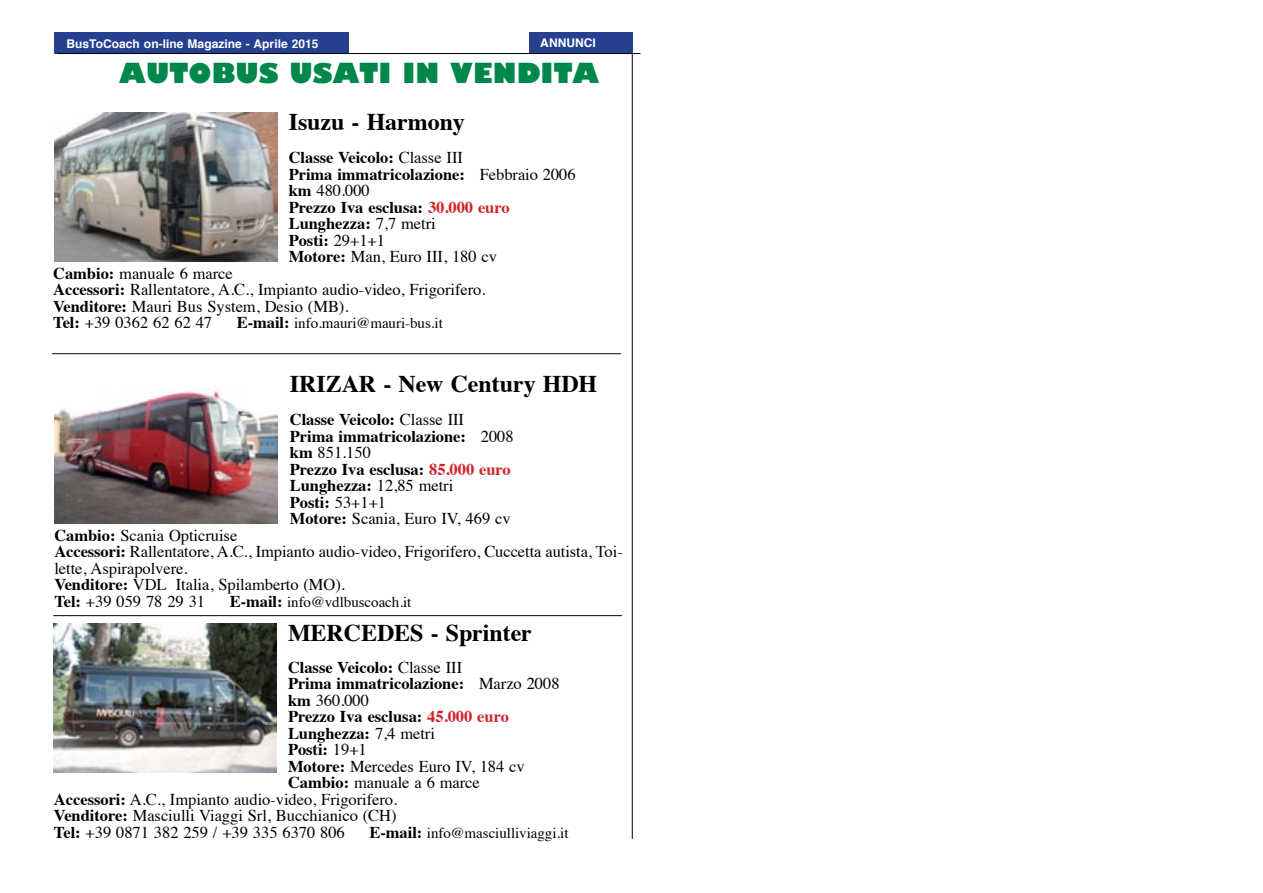
<style>
.page{position:relative;width:1263px;height:893px;background:#fff}
.page>*{position:absolute;margin:0;border:0;box-sizing:border-box;transform-origin:0 0}
.Testatina{font:800 27px "Gill Sans";letter-spacing:.005em;color:#00874a}
.corpo_testo_cap{font:700 24px "Times";color:#000}
.corpo_testo_cap-2{font:16.5px/16.5px "Times";letter-spacing:-.005em;color:#000}
.corpo_testo_cap-3{font:700 16.5px "Times";letter-spacing:-.005em;color:#000}
.corpo_testo_cap-4{font:15px "Times";letter-spacing:-.005em;color:#000}
.Testatina-2{font:700 12px "Helvetica";letter-spacing:.005em;color:#fff}
.s1{font-weight:400}
.s2{font-weight:700}
.s3{color:#d2232a}
.s4{font-weight:700;font-size:16.5px}
</style>
<div class="page">
<hr style="left:53px;top:615px;width:569px;height:1px;background:#000">
<div style="left:54px;top:33px;width:295px;height:21px;background:#25408f"></div>
<div style="left:529px;top:32px;width:103px;height:21px;background:#25408f"></div>
<hr style="left:57px;top:53px;width:583px;height:1px;background:#000">
<hr style="left:632px;top:54px;width:1px;height:785px;background:#000">
<img style="left:53px;top:623px;width:224px;height:149px">
<img style="left:55px;top:391px;width:223px;height:132px">
<hr style="left:52px;top:353px;width:569px;height:1px;background:#000">
<img style="left:54px;top:113px;width:223px;height:148px">
<p class="Testatina-2" style="left:66px;top:34px;width:254px">BusToCoach on-line Magazine - Aprile 2015</p>
<p class="Testatina-2" style="left:540px;top:33px;width:57px">ANNUNCI</p>
<p class="Testatina" style="left:119px;top:52px;width:481px">AUTOBUS USATI IN VENDITA</p>
<p class="corpo_testo_cap" style="left:289px;top:99px;width:178px">Isuzu - Harmony</p>
<p class="corpo_testo_cap-3" style="left:289px;top:142px;width:176px">Classe Veicolo: <span class="s1">Classe III</span></p>
<p class="corpo_testo_cap-3" style="left:289px;top:158px;width:288px">Prima immatricolazione: <span class="s1">Febbraio 2006</span></p>
<p class="corpo_testo_cap-2" style="left:289px;top:181px;width:83px"><span class="s2">km</span> 480.000</p>
<p class="corpo_testo_cap-3" style="left:289px;top:191px;width:222px">Prezzo Iva esclusa: <span class="s3">30.000 euro</span></p>
<p class="corpo_testo_cap-3" style="left:289px;top:208px;width:148px">Lunghezza: <span class="s1">7,7 metri</span></p>
<p class="corpo_testo_cap-3" style="left:289px;top:224px;width:98px">Posti: <span class="s1">29+1+1</span></p>
<p class="corpo_testo_cap-2" style="left:289px;top:247px;width:210px"><span class="s2">Motore:</span> Man, Euro III, 180 cv</p>
<p class="corpo_testo_cap-2" style="left:53px;top:264px;width:181px"><span class="s2">Cambio:</span> manuale 6 marce</p>
<p class="corpo_testo_cap-2" style="left:53px;top:280px;width:434px"><span class="s2">Accessori:</span> Rallentatore, A.C., Impianto audio-video, Frigorifero.</p>
<p class="corpo_testo_cap-2" style="left:53px;top:297px;width:297px"><span class="s2">Venditore:</span> Mauri Bus System, Desio (MB).</p>
<p class="corpo_testo_cap-2" style="left:53px;top:313px;width:160px"><span class="s2">Tel:</span> +39 0362 62 62 47</p>
<p class="corpo_testo_cap-4" style="left:237px;top:309px;width:207px"><span class="s4">E-mail:</span> info.mauri@mauri-bus.it</p>
<p class="corpo_testo_cap" style="left:290px;top:361px;width:309px">IRIZAR - New Century HDH</p>
<p class="corpo_testo_cap-3" style="left:290px;top:404px;width:176px">Classe Veicolo: <span class="s1">Classe III</span></p>
<p class="corpo_testo_cap-3" style="left:290px;top:420px;width:225px">Prima immatricolazione: <span class="s1">2008</span></p>
<p class="corpo_testo_cap-2" style="left:290px;top:443px;width:83px"><span class="s2">km</span> 851.150</p>
<p class="corpo_testo_cap-3" style="left:290px;top:453px;width:222px">Prezzo Iva esclusa: <span class="s3">85.000 euro</span></p>
<p class="corpo_testo_cap-3" style="left:290px;top:470px;width:165px">Lunghezza: <span class="s1">12,85 metri</span></p>
<p class="corpo_testo_cap-3" style="left:290px;top:486px;width:98px">Posti: <span class="s1">53+1+1</span></p>
<p class="corpo_testo_cap-2" style="left:290px;top:509px;width:222px"><span class="s2">Motore:</span> Scania, Euro IV, 469 cv</p>
<p class="corpo_testo_cap-2" style="left:54px;top:525px;width:184px"><span class="s2">Cambio:</span> Scania Opticruise</p>
<p class="corpo_testo_cap-2" style="left:54px;top:542px;width:570px"><span class="s2">Accessori:</span> Rallentatore, A.C., Impianto audio-video, Frigorifero, Cuccetta autista, Toi&shy;lette, Aspirapolvere.</p>
<p class="corpo_testo_cap-2" style="left:54px;top:575px;width:292px"><span class="s2">Venditore:</span> VDL Italia, Spilamberto (MO).</p>
<p class="corpo_testo_cap-2" style="left:54px;top:591px;width:152px"><span class="s2">Tel:</span> +39 059 78 29 31</p>
<p class="corpo_testo_cap-4" style="left:230px;top:588px;width:183px"><span class="s4">E-mail:</span> info@vdlbuscoach.it</p>
<p class="corpo_testo_cap" style="left:288px;top:610px;width:245px">MERCEDES - Sprinter</p>
<p class="corpo_testo_cap-3" style="left:288px;top:651px;width:176px">Classe Veicolo: <span class="s1">Classe III</span></p>
<p class="corpo_testo_cap-3" style="left:288px;top:668px;width:273px">Prima immatricolazione: <span class="s1">Marzo 2008</span></p>
<p class="corpo_testo_cap-2" style="left:288px;top:690px;width:83px"><span class="s2">km</span> 360.000</p>
<p class="corpo_testo_cap-3" style="left:288px;top:701px;width:222px">Prezzo Iva esclusa: <span class="s3">45.000 euro</span></p>
<p class="corpo_testo_cap-3" style="left:288px;top:717px;width:148px">Lunghezza: <span class="s1">7,4 metri</span></p>
<p class="corpo_testo_cap-3" style="left:288px;top:734px;width:80px">Posti: <span class="s1">19+1</span></p>
<p class="corpo_testo_cap-2" style="left:288px;top:756px;width:238px"><span class="s2">Motore:</span> Mercedes Euro IV, 184 cv</p>
<p class="corpo_testo_cap-2" style="left:288px;top:773px;width:193px"><span class="s2">Cambio:</span> manuale a 6 marce</p>
<p class="corpo_testo_cap-2" style="left:54px;top:789px;width:345px"><span class="s2">Accessori:</span> A.C., Impianto audio-video, Frigorifero.</p>
<p class="corpo_testo_cap-2" style="left:54px;top:806px;width:344px"><span class="s2">Venditore:</span> Masciulli Viaggi Srl, Bucchianico (CH)</p>
<p class="corpo_testo_cap-2" style="left:54px;top:822px;width:292px"><span class="s2">Tel:</span> +39 0871 382 259 / +39 335 6370 806</p>
<p class="corpo_testo_cap-4" style="left:370px;top:819px;width:200px"><span class="s4">E-mail:</span> info@masciulliviaggi.it</p>
</div>
